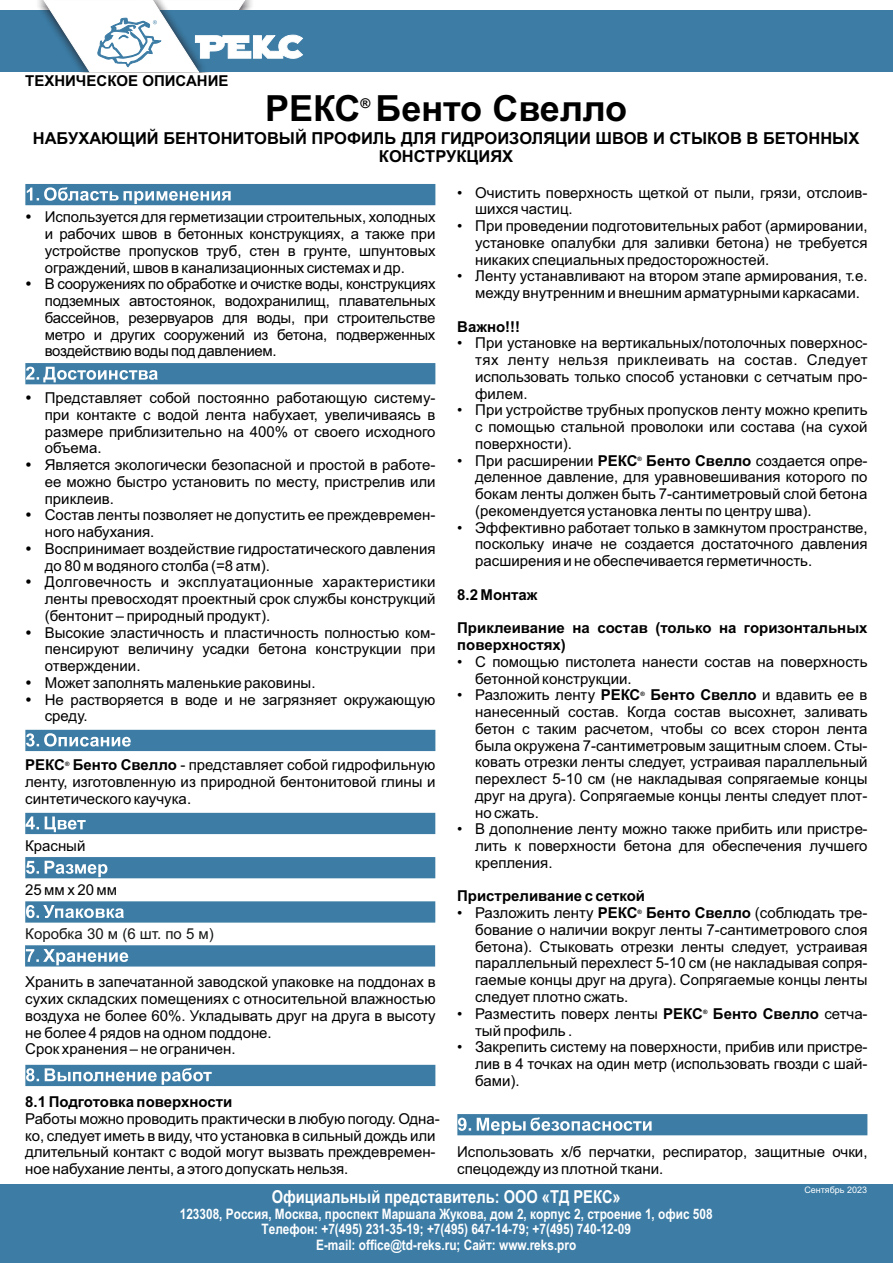
<style>
.page{position:relative;width:893px;height:1263px;background:#fff}
.page>*{position:absolute;margin:0;border:0;box-sizing:border-box;transform-origin:0 0}
.t1{font:700 36px "Arial";color:#000}
.t2{font:700 17.85px "Arial Narrow";color:#fff}
.t3{font:700 16.5px/18.5px "Arial";color:#000;text-align:center}
.t4{font:15px/16.8px "Arial";color:#000;text-align:justify}
.t5{font:700 15px/16.8px "Arial";color:#000}
.t6{font:15px "Arial";color:#151616}
.t7{font:700 14.4px/15.1px "Arial Narrow";color:#fff;text-align:center}
.t8{font:700 13.5px "Arial";color:#000}
.t9{font:9px "Arial";color:#fff}
.t10{font:700 6px "Arial";color:#000}
.s1{font-weight:700}
.s2{font-weight:400}
</style>
<div class="page">
<svg style="left:25px;top:1065px;width:410px;height:21px;background:#518aae"></svg>
<svg style="left:25px;top:945px;width:410px;height:21px;background:#4a85ab"></svg>
<svg style="left:25px;top:901px;width:410px;height:21px;background:#4a85ab"></svg>
<svg style="left:25px;top:857px;width:410px;height:21px;background:#4682a9"></svg>
<div style="left:25px;top:813px;width:410px;height:21px;background:#3c7ca5"></div>
<svg style="left:25px;top:730px;width:410px;height:21px;background:#4783aa"></svg>
<svg style="left:25px;top:363px;width:410px;height:21px;background:#4b86ac"></svg>
<svg style="left:25px;top:184px;width:410px;height:21px;background:#528baf"></svg>
<svg style="left:457px;top:1114px;width:410px;height:21px;background:#538baf"></svg>
<div style="left:0;top:1184px;width:893px;height:79px;background:#3c7ca5"></div>
<div style="left:0;top:10px;width:893px;height:62px;background:#3c7ca5"></div>
<svg style="left:42px;top:0;width:261px;height:73px"></svg>
<p class="t5" style="left:25px;top:73px;width:205px">ТЕХНИЧЕСКОЕ ОПИСАНИЕ</p>
<h1 class="t1" style="left:265px;top:95px;width:364px">РЕКС Бенто Свелло</h1>
<p class="t3" style="left:33px;top:130px;width:828px">НАБУХАЮЩИЙ БЕНТОНИТОВЫЙ ПРОФИЛЬ ДЛЯ ГИДРОИЗОЛЯЦИИ ШВОВ И СТЫКОВ В БЕТОННЫХ<br>КОНСТРУКЦИЯХ</p>
<p class="t8" style="left:361px;top:98px;width:11px">®</p>
<p class="t4" style="left:45px;top:210px;width:392px;text-align:left">Используется для герметизации строительных, холодных и рабочих швов в бетонных конструкциях, а также при устройстве пропусков труб, стен в грунте, шпунтовых ограждений, швов в канализационных системах и др.<br>В сооружениях по обработке и очистке воды, конструкциях подземных автостоянок, водохранилищ, плавательных бассейнов, резервуаров для воды, при строительстве метро и других сооружений из бетона, подверженных воздействию воды под давлением.</p>
<p class="t4" style="left:45px;top:391px;width:392px;text-align:left">Представляет собой постоянно работающую систему&shy;при контакте с водой лента набухает, увеличиваясь в размере приблизительно на 400% от своего исходного объема.<br>Является экологически безопасной и простой в работе&shy;ее можно быстро установить по месту, пристрелив или приклеив.<br>Состав ленты позволяет не допустить ее преждевремен&shy;ного набухания.<br>Воспринимает воздействие гидростатического давления до 80 м водяного столба (=8 атм).<br>Долговечность и эксплуатационные характеристики ленты превосходят проектный срок службы конструкций (бентонит – природный продукт).<br>Высокие эластичность и пластичность полностью ком&shy;пенсируют величину усадки бетона конструкции при отверждении.<br>Может заполнять маленькие раковины.<br>Не растворяется в воде и не загрязняет окружающую среду.</p>
<p class="t4" style="left:25px;top:758px;width:412px;text-indent:48px"><span class="s1">Бенто Свелло</span> - представляет собой гидрофильную ленту, изготовленную из природной бентонитовой глины и синтетического каучука.</p>
<p class="t5" style="left:25px;top:758px;width:41px">РЕКС</p>
<p class="t10" style="left:65px;top:761px;width:6px">®</p>
<p class="t4" style="left:25px;top:838px;width:62px">Красный</p>
<p class="t4" style="left:25px;top:883px;width:94px">25 мм х 20 мм</p>
<p class="t6" style="left:25px;top:928px;width:190px">Коробка 30 м (6 шт. по 5 м)</p>
<p class="t4" style="left:25px;top:975px;width:412px;text-align:left">Хранить в запечатанной заводской упаковке на поддонах в сухих складских помещениях с относительной влажностью воздуха не более 60%. Укладывать друг на друга в высоту не более 4 рядов на одном поддоне.<br>Срок хранения – не ограничен.</p>
<p class="t4" style="left:475px;top:185px;width:394px;text-indent:-18px">• Очистить поверхность щеткой от пыли, грязи, отслоив&shy;шихся частиц.</p>
<p class="t4" style="left:475px;top:219px;width:394px;text-indent:-18px">• При проведении подготовительных работ (армировании, установке опалубки для заливки бетона) не требуется никаких специальных предосторожностей.</p>
<p class="t4" style="left:475px;top:269px;width:394px;text-indent:-18px">• Ленту устанавливают на втором этапе армирования, т.е. между внутренним и внешним арматурными каркасами.</p>
<p class="t5" style="left:457px;top:319px;width:65px">Важно!!!</p>
<p class="t4" style="left:475px;top:336px;width:394px;text-indent:-18px">• При установке на вертикальных/потолочных поверхнос&shy;тях ленту нельзя приклеивать на состав. Следует использовать только способ установки с сетчатым про&shy;филем.</p>
<p class="t4" style="left:475px;top:403px;width:394px;text-indent:-18px">• При устройстве трубных пропусков ленту можно крепить с помощью стальной проволоки или состава (на сухой поверхности).</p>
<p class="t4" style="left:457px;top:453px;width:182px">• При расширении <span class="s1">РЕКС</span></p>
<p class="t4" style="left:646px;top:453px;width:223px"><span class="s1">Бенто Свелло</span> создается опре-</p>
<p class="t10" style="left:637px;top:457px;width:6px">®</p>
<p class="t4" style="left:475px;top:470px;width:394px">деленное давление, для уравновешивания которого по бокам ленты должен быть 7-сантиметровый слой бетона (рекомендуется установка ленты по центру шва).</p>
<p class="t4" style="left:475px;top:520px;width:394px;text-indent:-18px">• Эффективно работает только в замкнутом пространстве, поскольку иначе не создается достаточного давления расширения и не обеспечивается герметичность.</p>
<p class="t5" style="left:457px;top:587px;width:82px">8.2 Монтаж</p>
<p class="t5" style="left:457px;top:621px;width:412px">Приклеивание на состав (только на горизонтальных поверхностях)</p>
<p class="t4" style="left:475px;top:654px;width:394px;text-indent:-18px">• С помощью пистолета нанести состав на поверхность бетонной конструкции.</p>
<p class="t4" style="left:457px;top:688px;width:185px">• Разложить ленту <span class="s1">РЕКС</span></p>
<p class="t5" style="left:650px;top:688px;width:219px">Бенто Свелло <span class="s2">и вдавить ее в</span></p>
<p class="t10" style="left:640px;top:691px;width:6px">®</p>
<p class="t4" style="left:475px;top:705px;width:394px">нанесенный состав. Когда состав высохнет, заливать бетон с таким расчетом, чтобы со всех сторон лента была окружена 7-сантиметровым защитным слоем. Сты&shy;ковать отрезки ленты следует, устраивая параллельный перехлест 5-10 см (не накладывая сопрягаемые концы друг на друга). Сопрягаемые концы ленты следует плот&shy;но сжать.</p>
<p class="t4" style="left:475px;top:822px;width:394px;text-indent:-18px">• В дополнение ленту можно также прибить или пристре&shy;лить к поверхности бетона для обеспечения лучшего крепления.</p>
<p class="t5" style="left:457px;top:889px;width:189px">Пристреливание с сеткой</p>
<p class="t4" style="left:457px;top:906px;width:182px">• Разложить ленту <span class="s1">РЕКС</span></p>
<p class="t4" style="left:646px;top:906px;width:223px"><span class="s1">Бенто Свелло</span> (соблюдать тре-</p>
<p class="t10" style="left:638px;top:909px;width:6px">®</p>
<p class="t4" style="left:475px;top:923px;width:394px">бование о наличии вокруг ленты 7-сантиметрового слоя бетона). Стыковать отрезки ленты следует, устраивая параллельный перехлест 5-10 см (не накладывая сопря&shy;гаемые концы друг на друга). Сопрягаемые концы ленты следует плотно сжать.</p>
<p class="t4" style="left:457px;top:1006px;width:247px">• Разместить поверх ленты <span class="s1">РЕКС</span></p>
<p class="t5" style="left:713px;top:1006px;width:156px">Бенто Свелло <span class="s2">сетча-</span></p>
<p class="t10" style="left:703px;top:1010px;width:6px">®</p>
<p class="t4" style="left:475px;top:1023px;width:99px">тый профиль .</p>
<p class="t4" style="left:475px;top:1040px;width:394px;text-indent:-18px">• Закрепить систему на поверхности, прибив или пристре&shy;лив в 4 точках на один метр (использовать гвозди с шай&shy;бами).</p>
<p class="t5" style="left:25px;top:1095px;width:209px">8.1 Подготовка поверхности</p>
<p class="t4" style="left:25px;top:1111px;width:416px;text-align:left">Работы можно проводить практически в любую погоду. Одна&shy;ко, следует иметь в виду, что установка в сильный дождь или длительный контакт с водой могут вызвать преждевремен&shy;ное набухание ленты, а этого допускать нельзя.</p>
<p class="t2" style="left:272px;top:1190px;width:350px">Официальный представитель: ООО «ТД РЕКС»</p>
<p class="t7" style="left:180px;top:1208px;width:534px">123308, Россия, Москва, проспект Маршала Жукова, дом 2, корпус 2, строение 1, офис 508<br>Телефон: +7(495) 231-35-19; +7(495) 647-14-79; +7(495) 740-12-09<br>E-mail: office@td-reks.ru; Сайт: www.reks.pro</p>
<p class="t4" style="left:457px;top:1144px;width:412px">Использовать х/б перчатки, респиратор, защитные очки, спецодежду из плотной ткани.</p>
<p class="t9" style="left:804px;top:1186px;width:64px">Сентябрь 2023</p>
</div>
